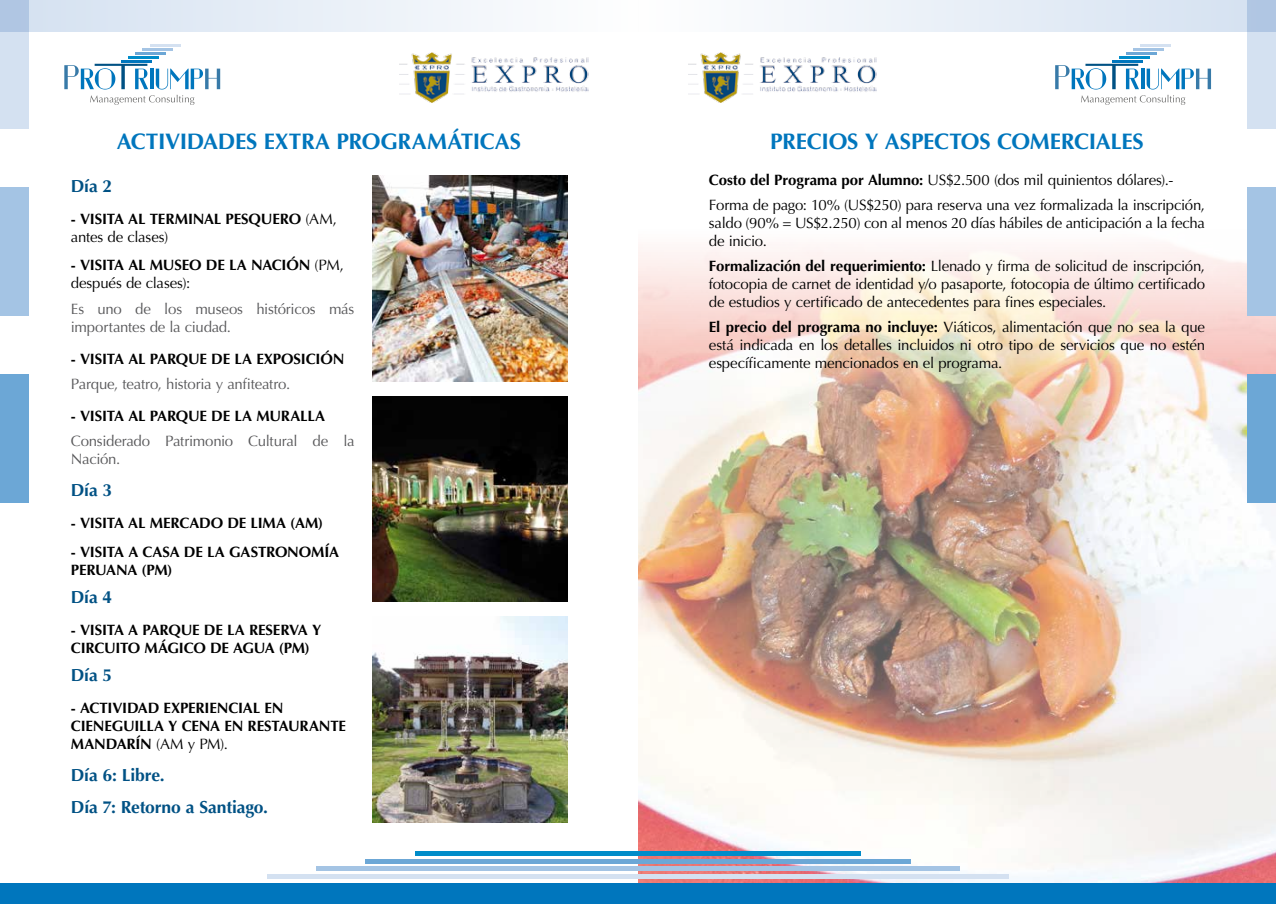
<style>
.page{position:relative;width:1276px;height:904px;background:#fff}
.page>*{position:absolute;margin:0;border:0;box-sizing:border-box;transform-origin:0 0}
.t1{font:700 22.5px "Optima";letter-spacing:-.01em;color:#0076bd}
.t2{font:700 17.5px/31.6px "Optima";letter-spacing:-.01em;color:#005184}
.t3{font:15px/18px "Optima";letter-spacing:-.015em;color:#000}
.t4{font:700 15px/18px "Optima";letter-spacing:-.01em;color:#000}
.t5{font:15px/18px "Optima";letter-spacing:-.015em;color:#58585a}
.s1{font-weight:400}
.s2{font-weight:700}
</style>
<div class="page">
<img style="left:372px;top:617px;width:195px;height:205px">
<img style="left:372px;top:396px;width:195px;height:205px">
<img style="left:372px;top:175px;width:195px;height:206px">
<img style="left:638px;top:247px;width:638px;height:636px">
<svg style="left:1081px;top:95px;width:104px;height:10px"></svg>
<svg style="left:1055px;top:64px;width:84px;height:25px"></svg>
<hr style="left:1141px;top:69px;width:3px;height:20px;background:#0076bd">
<svg style="left:1146px;top:69px;width:65px;height:20px"></svg>
<hr style="left:1112px;top:60px;width:30px;height:2px;background:#0076bd">
<hr style="left:1119px;top:56px;width:30px;height:2px;background:#008cc9">
<hr style="left:1126px;top:52px;width:30px;height:3px;background:#6ca7d6">
<hr style="left:1133px;top:48px;width:31px;height:3px;background:#a4c4e4">
<hr style="left:1140px;top:45px;width:31px;height:2px;background:#d4e1f1">
<svg style="left:90px;top:95px;width:104px;height:10px"></svg>
<svg style="left:64px;top:64px;width:84px;height:25px"></svg>
<hr style="left:150px;top:69px;width:4px;height:20px;background:#0076bd">
<svg style="left:156px;top:69px;width:64px;height:20px"></svg>
<hr style="left:121px;top:60px;width:31px;height:2px;background:#0076bd">
<hr style="left:128px;top:56px;width:31px;height:2px;background:#008cc9">
<hr style="left:136px;top:52px;width:30px;height:3px;background:#6ca7d6">
<hr style="left:143px;top:48px;width:30px;height:3px;background:#a4c4e4">
<hr style="left:150px;top:45px;width:30px;height:2px;background:#d4e1f1">
<div style="left:0;top:0;width:638px;height:32px;background:linear-gradient(to right,#d3e0f0,#fefefe)"></div>
<div style="left:638px;top:0;width:638px;height:32px;background:linear-gradient(to right,#fefefe,#d4e1f1)"></div>
<div style="left:0;top:374px;width:28px;height:129px;background:#6ca7d6"></div>
<div style="left:1247px;top:374px;width:29px;height:129px;background:#6ca7d6"></div>
<div style="left:0;top:187px;width:28px;height:129px;background:#a4c4e4"></div>
<div style="left:1247px;top:187px;width:29px;height:129px;background:#a4c4e4"></div>
<div style="left:416px;top:850px;width:222px;height:5px;background:#008cc9"></div>
<div style="left:0;top:883px;width:638px;height:21px;background:#0076bd"></div>
<div style="left:365px;top:858px;width:273px;height:5px;background:#6ca7d6"></div>
<div style="left:317px;top:866px;width:321px;height:5px;background:#a4c4e4"></div>
<div style="left:267px;top:874px;width:371px;height:5px;background:#d4e1f1"></div>
<div style="left:638px;top:850px;width:222px;height:5px;background:#008cc9"></div>
<div style="left:638px;top:883px;width:638px;height:21px;background:#0076bd"></div>
<div style="left:638px;top:858px;width:272px;height:5px;background:#6ca7d6"></div>
<div style="left:638px;top:866px;width:321px;height:5px;background:#a4c4e4"></div>
<div style="left:638px;top:874px;width:371px;height:5px;background:#d4e1f1"></div>
<svg style="left:0;top:0;width:28px;height:129px;background:#cbdaed"></svg>
<svg style="left:1247px;top:0;width:29px;height:129px;background:#cbdaed"></svg>
<img style="left:400px;top:53px;width:188px;height:50px">
<img style="left:688px;top:53px;width:188px;height:50px">
<h1 class="t1" style="left:117px;top:128px;width:406px">ACTIVIDADES EXTRA PROG RAMÁTICAS</h1>
<p class="t2" style="left:71px;top:170px;width:43px">DÍA 2</p>
<p class="t4" style="left:71px;top:210px;width:268px">- VI SITA AL TERMI NAL PESQUERO <span class="s1">(AM, antes de clases)</span></p>
<p class="t4" style="left:71px;top:256px;width:274px">- VISITA AL MUSEO DE LA NACIÓN <span class="s1">(PM, después de clases):</span></p>
<p class="t5" style="left:71px;top:300px;width:285px">Es uno de los museos históricos más importantes de la ciudad.</p>
<p class="t4" style="left:71px;top:350px;width:275px">- VISITA AL PARQUE DE LA EXPOSICIÓN</p>
<p class="t5" style="left:71px;top:375px;width:221px">Parque, teatro, historia y anfiteatro.</p>
<p class="t4" style="left:71px;top:407px;width:253px">- VISITA AL PARQUE DE LA MURALLA</p>
<p class="t5" style="left:71px;top:432px;width:285px">Considerado Patrimonio Cultural de la<br>Nación.</p>
<p class="t2" style="left:71px;top:474px;width:43px">DÍA 3</p>
<p class="t4" style="left:71px;top:514px;width:254px">- VI SITA AL MERCADO DE LIMA (AM)</p>
<p class="t4" style="left:71px;top:542px;width:267px">- VI SITA A CASA DE LA GASTRONOMÍA<br>PERUANA (PM)</p>
<p class="t2" style="left:71px;top:581px;width:43px">DÍA 4</p>
<p class="t4" style="left:71px;top:621px;width:252px">- VISITA A PARQUE DE LA RESERVA Y<br>CI RCUITO MÁGI CO DE AG UA (PM)</p>
<p class="t2" style="left:71px;top:659px;width:43px">DÍA 5</p>
<p class="t4" style="left:71px;top:699px;width:277px">- ACTIVI DAD EXPERI ENCIAL EN<br>CI ENEG UI LLA Y CENA EN RESTAURANTE<br>MANDARÍN <span class="s1">(AM y PM).</span></p>
<p class="t2" style="left:71px;top:759px;width:199px">DÍA 6: LIBRE.<br>DÍA 7: RETORNO A SANTIAGO.</p>
<h1 class="t1" style="left:770px;top:128px;width:375px">PRECI OS Y ASPECTOS COMERCIALES</h1>
<p class="t3" style="left:709px;top:167px;width:498px;line-height:25.1px"><span class="s2">COSTO DEL PROGRAMA POR ALUMNO:</span> US$2.500 (dos mil quinientos dólares).-<br>Forma de pago: 10% (US$250) para reserva una vez formalizada la inscripción,</p>
<p class="t3" style="left:709px;top:214px;width:498px">saldo (90% = US$2.250) con al menos 20 días hábiles de anticipación a la fecha de inicio.</p>
<p class="t3" style="left:709px;top:257px;width:498px;text-align:justify"><span class="s2">FORMALIZACIÓN DEL REQUERIMIENTO:</span> Llenado y firma de solicitud de inscripción, fotocopia de carnet de identidad y/o pasaporte, fotocopia de último certificado de estudios y certificado de antecedentes para fines especiales.</p>
<p class="t3" style="left:709px;top:318px;width:498px;text-align:justify"><span class="s2">EL PRECIO DEL PROGRAMA NO INCLUYE:</span> Viáticos, alimentación que no sea la que está indicada en los detalles incluidos ni otro tipo de servicios que no estén específicamente mencionados en el programa.</p>
</div>
